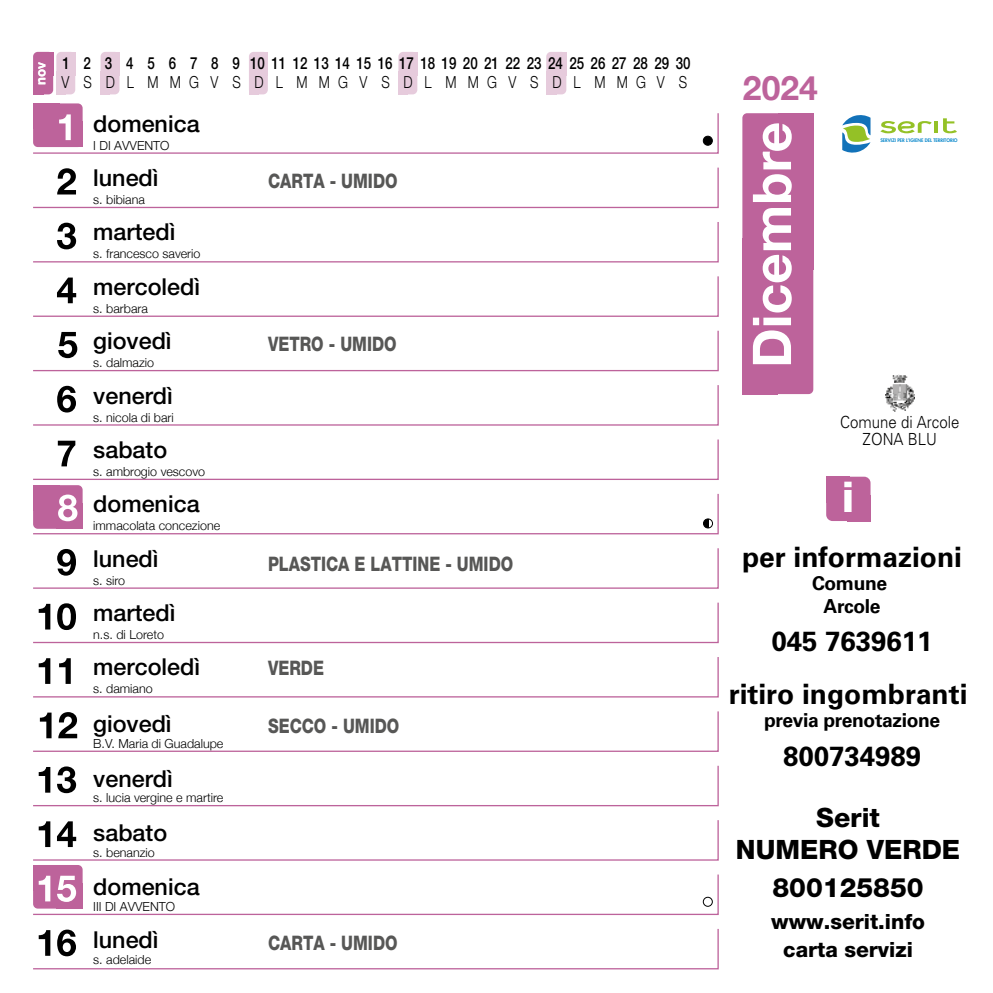
<style>
.page{position:relative;width:993px;height:993px;background:#fff}
.page>*{position:absolute;margin:0;border:0;box-sizing:border-box;transform-origin:0 0}
.t1{font:700 53.38px "Helvetica Neue LT Std";color:#fff}
.t2{font:800 42.35px "Helvetica Neue LT Std";color:#fff}
.t3{font:700 33.6px "Helvetica Neue";color:#bd639b}
.t4{font:700 28px "Univers LT Std";color:#000}
.t5{font:700 27.65px "Univers LT Std";color:#000}
.t6{font:800 26.6px/32px "Helvetica Neue LT Std";color:#000;text-align:center}
.t7{font:500 23.28px "Helvetica Neue LT Std";color:#000}
.t8{font:800 21px/28px "Helvetica Neue LT Std";color:#000;text-align:center}
.t9{font:800 19.95px "Helvetica Neue LT Std";color:#575756;scale:.8 1}
.t10{font:700 19.25px/23.1px "Univers LT Std";letter-spacing:-.02em;color:#000;text-align:center}
.t11{font:500 16.62px "Helvetica Neue LT Std";color:#000;scale:.8 1}
.t12{font:300 16.62px "Helvetica Neue LT Std";color:#000;scale:.8 1}
.t13{font:300 16.62px/17.5px "Univers LT Std";color:#000;text-align:center;scale:.9 1}
.t14{font:700 13.3px "Helvetica Neue LT Std";color:#fff}
.t15{font:300 12.42px "Helvetica Neue";color:#000}
.t16{font:800 4.73px "Futura Std";color:#108bcc}
</style>
<div class="page">
<div style="left:825px;top:476px;width:45px;height:45px;background:#bd639b;border-radius:6px"></div>
<div style="left:825px;top:476px;width:24px;height:26px;background:#bd639b"></div>
<div style="left:846px;top:495px;width:24px;height:26px;background:#bd639b"></div>
<div style="left:33px;top:103px;width:50px;height:44px;background:#bd639b;border-radius:5px"></div>
<div style="left:33px;top:103px;width:26px;height:26px;background:#bd639b"></div>
<div style="left:33px;top:864px;width:50px;height:44px;background:#bd639b;border-radius:5px"></div>
<div style="left:33px;top:864px;width:26px;height:26px;background:#bd639b"></div>
<div style="left:33px;top:485px;width:50px;height:43px;background:#bd639b;border-radius:5px"></div>
<div style="left:33px;top:485px;width:26px;height:25px;background:#bd639b"></div>
<svg style="left:33px;top:711px;width:686px;height:41px"></svg>
<svg style="left:33px;top:492px;width:686px;height:43px"></svg>
<svg style="left:33px;top:330px;width:686px;height:42px"></svg>
<div style="left:33px;top:52px;width:20px;height:42px;background:#bd639b;border-radius:5px"></div>
<div style="left:33px;top:71px;width:10px;height:23px;background:#bd639b"></div>
<div style="left:43px;top:52px;width:10px;height:23px;background:#bd639b"></div>
<div style="left:100px;top:52px;width:19px;height:42px;background:#e6cbdc;border-radius:5px"></div>
<div style="left:100px;top:71px;width:10px;height:23px;background:#e6cbdc"></div>
<div style="left:110px;top:52px;width:9px;height:23px;background:#e6cbdc"></div>
<div style="left:56px;top:52px;width:19px;height:42px;background:#e6cbdc;border-radius:5px"></div>
<div style="left:56px;top:71px;width:10px;height:23px;background:#e6cbdc"></div>
<div style="left:66px;top:52px;width:9px;height:23px;background:#e6cbdc"></div>
<div style="left:249px;top:52px;width:19px;height:42px;background:#e6cbdc;border-radius:5px"></div>
<div style="left:249px;top:71px;width:9px;height:23px;background:#e6cbdc"></div>
<div style="left:258px;top:52px;width:10px;height:23px;background:#e6cbdc"></div>
<div style="left:398px;top:52px;width:19px;height:42px;background:#e6cbdc;border-radius:5px"></div>
<div style="left:398px;top:71px;width:10px;height:23px;background:#e6cbdc"></div>
<div style="left:408px;top:52px;width:9px;height:23px;background:#e6cbdc"></div>
<div style="left:546px;top:52px;width:20px;height:42px;background:#e6cbdc;border-radius:5px"></div>
<div style="left:546px;top:71px;width:10px;height:23px;background:#e6cbdc"></div>
<div style="left:556px;top:52px;width:10px;height:23px;background:#e6cbdc"></div>
<div style="left:742px;top:113px;width:71px;height:281px;background:#bd639b;border-radius:5px"></div>
<div style="left:742px;top:238px;width:35px;height:156px;background:#bd639b"></div>
<div style="left:777px;top:113px;width:36px;height:156px;background:#bd639b"></div>
<svg style="left:33px;top:928px;width:686px;height:41px"></svg>
<svg style="left:33px;top:872px;width:686px;height:43px"></svg>
<svg style="left:33px;top:820px;width:686px;height:41px"></svg>
<svg style="left:33px;top:765px;width:686px;height:41px"></svg>
<svg style="left:33px;top:657px;width:686px;height:41px"></svg>
<svg style="left:33px;top:602px;width:686px;height:41px"></svg>
<svg style="left:33px;top:548px;width:686px;height:41px"></svg>
<svg style="left:33px;top:439px;width:686px;height:41px"></svg>
<svg style="left:33px;top:385px;width:686px;height:41px"></svg>
<svg style="left:33px;top:276px;width:686px;height:41px"></svg>
<svg style="left:33px;top:222px;width:686px;height:41px"></svg>
<svg style="left:33px;top:167px;width:686px;height:42px"></svg>
<svg style="left:33px;top:112px;width:686px;height:42px"></svg>
<svg style="left:703px;top:518px;width:4px;height:10px"></svg>
<div style="left:703px;top:518px;width:9px;height:10px;border:1px solid #000;border-radius:50%"></div>
<div style="left:703px;top:136px;width:9px;height:9px;background:#000;border-radius:50%"></div>
<div style="left:702px;top:136px;width:10px;height:9px;border:1px solid #000;border-radius:50%"></div>
<svg style="left:703px;top:896px;width:9px;height:10px"></svg>
<div style="left:702px;top:896px;width:10px;height:10px;border:1px solid #000;border-radius:50%"></div>
<img style="left:885px;top:374px;width:28px;height:37px">
<svg style="left:880px;top:118px;width:76px;height:16px"></svg>
<svg style="left:842px;top:115px;width:28px;height:38px"></svg>
<p class="t14" style="left:33px;top:85px;width:24px;rotate:-90deg">nov</p>
<h3 class="t11" style="left:62px;top:53px;width:64px">123</h3>
<h3 class="t12" style="left:62px;top:72px;width:11px">V</h3>
<h3 class="t12" style="left:83px;top:72px;width:12px">S</h3>
<h3 class="t12" style="left:106px;top:72px;width:13px">D</h3>
<h3 class="t11" style="left:126px;top:53px;width:11px">4</h3>
<h3 class="t12" style="left:127px;top:72px;width:10px">L</h3>
<h3 class="t11" style="left:147px;top:53px;width:11px">5</h3>
<h3 class="t12" style="left:148px;top:72px;width:15px">M</h3>
<h3 class="t11" style="left:169px;top:53px;width:11px">6</h3>
<h3 class="t12" style="left:170px;top:72px;width:15px">M</h3>
<h3 class="t11" style="left:190px;top:53px;width:11px">7</h3>
<h3 class="t12" style="left:189px;top:72px;width:14px">G</h3>
<h3 class="t11" style="left:211px;top:53px;width:11px">8</h3>
<h3 class="t11" style="left:232px;top:53px;width:11px">9</h3>
<h3 class="t11" style="left:250px;top:53px;width:552px">10 11 12 13 14 15 16 17 18 19 20 21 22 23 24 25 26 27 28 29 30</h3>
<h3 class="t12" style="left:635px;top:72px;width:14px">G</h3>
<h3 class="t3" style="left:742px;top:67px;width:76px">2024</h3>
<h3 class="t12" style="left:210px;top:72px;width:11px">V</h3>
<h3 class="t12" style="left:232px;top:72px;width:12px">S</h3>
<h3 class="t12" style="left:254px;top:72px;width:13px">D</h3>
<h3 class="t12" style="left:275px;top:72px;width:10px">L</h3>
<h3 class="t12" style="left:296px;top:72px;width:15px">M</h3>
<h3 class="t12" style="left:319px;top:72px;width:15px">M</h3>
<h3 class="t12" style="left:338px;top:72px;width:14px">G</h3>
<h3 class="t12" style="left:359px;top:72px;width:11px">V</h3>
<h3 class="t12" style="left:381px;top:72px;width:12px">S</h3>
<h3 class="t12" style="left:403px;top:72px;width:13px">D</h3>
<h3 class="t12" style="left:424px;top:72px;width:10px">L</h3>
<h3 class="t12" style="left:445px;top:72px;width:15px">M</h3>
<h3 class="t12" style="left:467px;top:72px;width:15px">M</h3>
<h3 class="t12" style="left:487px;top:72px;width:14px">G</h3>
<h3 class="t12" style="left:508px;top:72px;width:11px">V</h3>
<h3 class="t12" style="left:530px;top:72px;width:12px">S</h3>
<h3 class="t12" style="left:656px;top:72px;width:39px">V S</h3>
<h3 class="t12" style="left:552px;top:72px;width:13px">D</h3>
<h3 class="t12" style="left:573px;top:72px;width:10px">L</h3>
<h3 class="t12" style="left:594px;top:72px;width:15px">M</h3>
<h3 class="t12" style="left:616px;top:72px;width:15px">M</h3>
<h3 class="t7" style="left:93px;top:109px;width:108px">domenica</h3>
<h3 class="t7" style="left:93px;top:164px;width:67px">lunedì</h3>
<h3 class="t7" style="left:93px;top:218px;width:84px">martedì</h3>
<h3 class="t7" style="left:93px;top:272px;width:108px">mercoledì</h3>
<h3 class="t7" style="left:93px;top:327px;width:80px">giovedì</h3>
<h3 class="t7" style="left:93px;top:381px;width:81px">venerdì</h3>
<h3 class="t7" style="left:93px;top:435px;width:75px">sabato</h3>
<h3 class="t7" style="left:93px;top:490px;width:108px">domenica</h3>
<h3 class="t7" style="left:93px;top:544px;width:67px">lunedì</h3>
<h3 class="t7" style="left:93px;top:598px;width:84px">martedì</h3>
<h3 class="t7" style="left:93px;top:653px;width:108px">mercoledì</h3>
<h3 class="t7" style="left:93px;top:709px;width:80px">giovedì</h3>
<h3 class="t7" style="left:93px;top:764px;width:81px">venerdì</h3>
<h3 class="t7" style="left:93px;top:818px;width:75px">sabato</h3>
<h3 class="t7" style="left:93px;top:872px;width:108px">domenica</h3>
<h3 class="t7" style="left:93px;top:925px;width:67px">lunedì</h3>
<p class="t15" style="left:93px;top:137px;width:78px">I DI AVVENTO</p>
<p class="t15" style="left:93px;top:192px;width:53px">s. bibiana</p>
<p class="t15" style="left:93px;top:246px;width:109px">s. francesco saverio</p>
<p class="t15" style="left:93px;top:300px;width:56px">s. barbara</p>
<p class="t15" style="left:93px;top:355px;width:62px">s. dalmazio</p>
<p class="t15" style="left:93px;top:409px;width:82px">s. nicola di bari</p>
<p class="t15" style="left:93px;top:463px;width:113px">s. ambrogio vescovo</p>
<p class="t15" style="left:93px;top:518px;width:128px">immacolata concezione</p>
<p class="t15" style="left:93px;top:572px;width:33px">s. siro</p>
<p class="t15" style="left:93px;top:626px;width:72px">n.s. di Loreto</p>
<p class="t15" style="left:93px;top:681px;width:61px">s. damiano</p>
<p class="t15" style="left:93px;top:735px;width:132px">B.V. Maria di Guadalupe</p>
<p class="t15" style="left:93px;top:789px;width:132px">s. lucia vergine e martire</p>
<p class="t15" style="left:93px;top:844px;width:63px">s. benanzio</p>
<p class="t15" style="left:93px;top:898px;width:83px">III DI AVVENTO</p>
<p class="t15" style="left:93px;top:951px;width:59px">s. adelaide</p>
<h3 class="t9" style="left:268px;top:169px;width:163px">CARTA - UMIDO</h3>
<h3 class="t9" style="left:268px;top:332px;width:162px">VETRO - UMIDO</h3>
<h3 class="t9" style="left:268px;top:551px;width:308px">PLASTICA E LATTINE - UMIDO</h3>
<h3 class="t9" style="left:268px;top:656px;width:71px">VERDE</h3>
<h3 class="t9" style="left:268px;top:713px;width:166px">SECCO - UMIDO</h3>
<h3 class="t9" style="left:268px;top:931px;width:163px">CARTA - UMIDO</h3>
<h1 class="t1" style="left:738px;top:368px;width:247px;rotate:-90deg">Dicembre</h1>
<p class="t16" style="left:880px;top:137px;width:79px">SERVIZI PER L’IGIENE DEL TERRITORIO</p>
<h3 class="t13" style="left:839px;top:413px;width:134px">Comune di Arcole<br>ZONA BLU</h3>
<h2 class="t2" style="left:841px;top:471px;width:14px">i</h2>
<h3 class="t4" style="left:741px;top:540px;width:221px">per informazioni</h3>
<h3 class="t10" style="left:811px;top:571px;width:77px">Comune<br>Arcole</h3>
<h3 class="t5" style="left:771px;top:625px;width:162px">045 7639611</h3>
<h3 class="t4" style="left:728px;top:677px;width:240px">ritiro ingombranti</h3>
<h3 class="t10" style="left:763px;top:708px;width:178px">previa prenotazione</h3>
<h3 class="t5" style="left:782px;top:739px;width:139px">800734989</h3>
<h3 class="t6" style="left:735px;top:800px;width:226px">Serit<br>NUMERO VERDE</h3>
<h3 class="t6" style="left:772px;top:871px;width:153px">800125850</h3>
<h3 class="t8" style="left:771px;top:906px;width:155px">www.serit.info carta servizi</h3>
</div>
